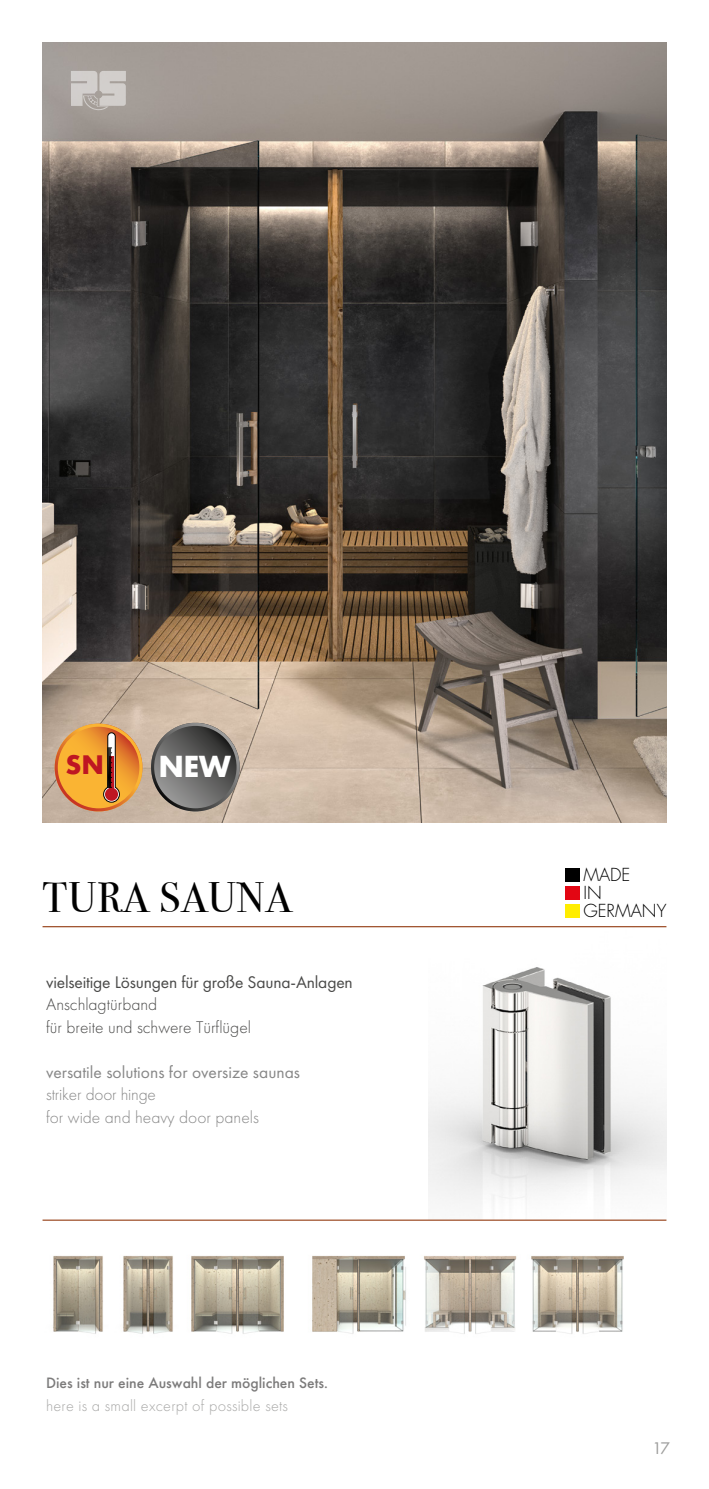
<style>
.page{position:relative;width:709px;height:1489px;background:#fff}
.page>*{position:absolute;margin:0;border:0;box-sizing:border-box;transform-origin:0 0}
.t1{font:42.5px "Bodoni Svty Two ITCTT";letter-spacing:.02em;color:#000}
.t2{font:700 28px "Futura";color:#fff}
.t3{font:700 24.75px "Futura";color:#be1622}
.t4{font:300 17.5px/22.5px "Futura PT";color:#4a4a49}
.t5{font:300 17.5px/22.5px "Futura PT";color:#878787}
.t6{font:17.5px "Futura PT";letter-spacing:-.01em;color:#4a4a49}
.t7{font:17.5px "Futura PT";color:#878787}
.t8{font:300 17.5px/18px "Futura";color:#000}
.t9{font:17.5px "Futura PT";color:#9d9d9c}
.t10{font:300 16.25px "Futura PT";letter-spacing:.015em;color:#a8a8a7}
.t11{font:500 15.75px "Futura PT";color:#7c7b7b}
</style>
<div class="page">
<img style="left:429px;top:927px;width:237px;height:277px">
<img style="left:43px;top:43px;width:623px;height:779px">
<svg style="left:71px;top:71px;width:55px;height:39px;background:#c6c2be"></svg>
<hr style="left:43px;top:1219px;width:623px;height:1px;background:#9e4f29">
<hr style="left:43px;top:926px;width:623px;height:1px;background:#9e4f29">
<div style="left:565px;top:868px;width:15px;height:13px;background:#000"></div>
<div style="left:565px;top:886px;width:15px;height:13px;background:#e30613"></div>
<div style="left:565px;top:904px;width:15px;height:13px;background:#ffed00"></div>
<img style="left:53px;top:1255px;width:231px;height:79px">
<img style="left:424px;top:1256px;width:200px;height:78px">
<img style="left:312px;top:1255px;width:94px;height:79px">
<svg style="left:55px;top:723px;width:87px;height:88px;background:#dd9a4a"></svg>
<svg style="left:151px;top:722px;width:89px;height:89px;background:#797570"></svg>
<h3 class="t3" style="left:65px;top:747px;width:40px">SN</h3>
<h2 class="t2" style="left:158px;top:746px;width:74px">NEW</h2>
<h1 class="t1" style="left:43px;top:862px;width:250px">TURA SAUNA</h1>
<p class="t6" style="left:46px;top:971px;width:308px">vielseitige Lösungen für große Sauna-Anlagen</p>
<p class="t4" style="left:46px;top:993px;width:206px">Anschlagtürband<br>für breite und schwere Türflügel</p>
<p class="t7" style="left:46px;top:1061px;width:255px">versatile solutions for oversize saunas</p>
<p class="t5" style="left:46px;top:1083px;width:214px">striker door hinge<br>for wide and heavy door panels</p>
<p class="t11" style="left:46px;top:1373px;width:283px">Dies ist nur eine Auswahl der möglichen Sets.</p>
<p class="t10" style="left:46px;top:1396px;width:243px">here is a small excerpt of possible sets</p>
<p class="t8" style="left:583px;top:866px;width:85px">MADE<br>IN<br>GERMANY</p>
<p class="t9" style="left:652px;top:1437px;width:19px">17</p>
</div>
